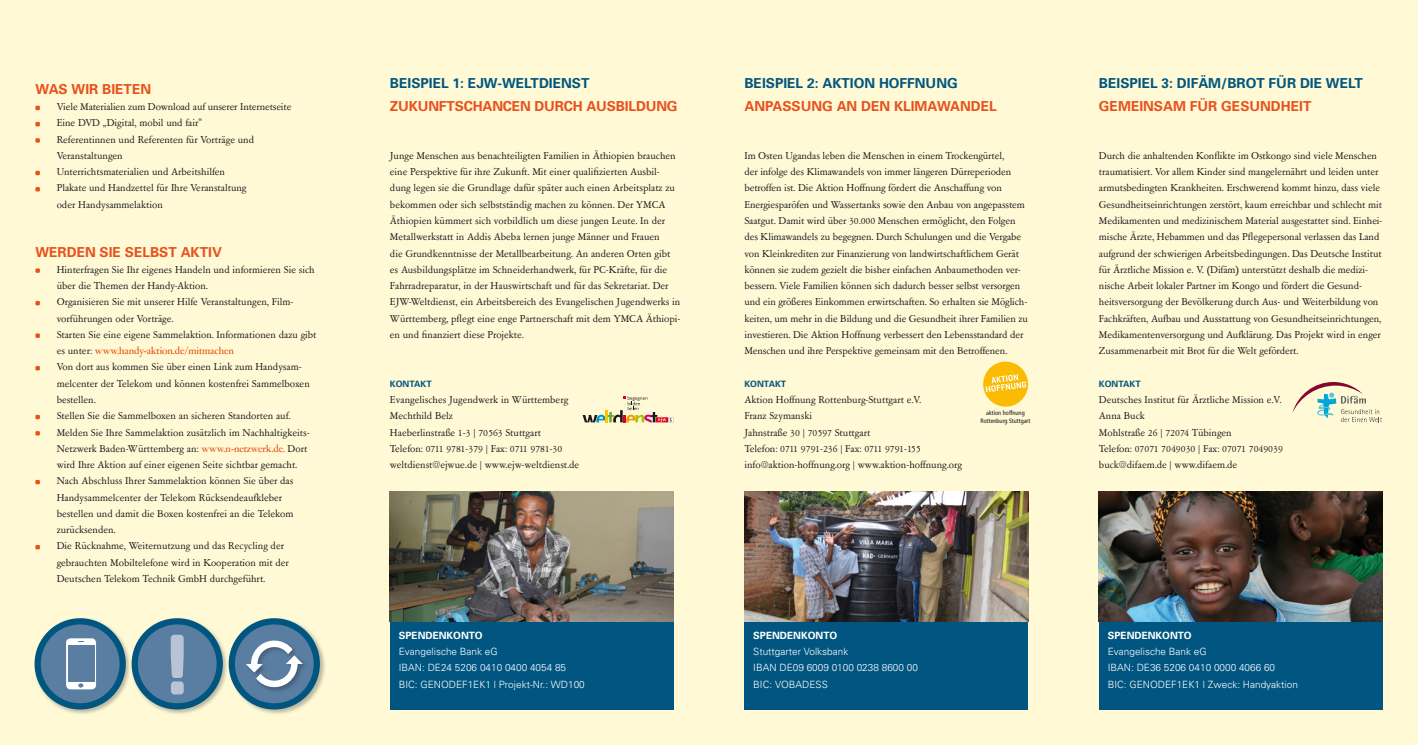
<style>
.page{position:relative;width:1418px;height:745px;background:#fff}
.page>*{position:absolute;margin:0;border:0;box-sizing:border-box;transform-origin:0 0}
.t1{font:700 13.75px "Univers";color:#e8511e}
.t2{font:700 13.75px "Univers";color:#005680}
.t3{font:11.25px/16.2px "Garamont Amst SB";color:#1a171c}
.t4{font:500 11.25px "Garamont Amst SH";color:#e75113}
.t5{font:300 10px/16.2px "Univers";color:#fff}
.t6{font:700 10px "Univers";color:#fff}
.t7{font:700 8.75px "Univers";color:#005680}
.t8{font:condensed 6.38px/7.6px "Frutiger";letter-spacing:-.005em;color:#1a171c;text-align:center}
.s1{font-family:"Garamont Amst SB";font-weight:400;color:#1a171c}
.s2{font-family:"Garamont Amst SH";font-weight:500;color:#e8511e}
</style>
<div class="page">
<div style="left:0;top:0;width:1417px;height:744px;background:#fffad5"></div>
<svg style="left:35px;top:106px;width:5px;height:4px"></svg>
<svg style="left:35px;top:122px;width:5px;height:4px"></svg>
<svg style="left:35px;top:138px;width:5px;height:5px"></svg>
<svg style="left:35px;top:171px;width:5px;height:4px"></svg>
<svg style="left:35px;top:187px;width:5px;height:4px"></svg>
<svg style="left:35px;top:268px;width:5px;height:5px"></svg>
<svg style="left:35px;top:301px;width:5px;height:4px"></svg>
<svg style="left:35px;top:333px;width:5px;height:5px"></svg>
<svg style="left:35px;top:366px;width:5px;height:4px"></svg>
<svg style="left:35px;top:414px;width:5px;height:5px"></svg>
<svg style="left:35px;top:431px;width:5px;height:4px"></svg>
<svg style="left:35px;top:479px;width:5px;height:5px"></svg>
<svg style="left:35px;top:545px;width:5px;height:4px"></svg>
<img style="left:390px;top:491px;width:283px;height:130px">
<img style="left:744px;top:491px;width:284px;height:130px">
<img style="left:1098px;top:491px;width:284px;height:130px">
<div style="left:390px;top:621px;width:283px;height:88px;background:#005680"></div>
<div style="left:744px;top:621px;width:284px;height:88px;background:#005680"></div>
<div style="left:1098px;top:621px;width:284px;height:88px;background:#005680"></div>
<div style="left:33px;top:616px;width:99px;height:99px;background:#1a171c;opacity:.3"></div>
<svg style="left:38px;top:621px;width:85px;height:85px;background:#4e799d"></svg>
<div style="left:35px;top:617px;width:91px;height:92px;border:6px solid #005680;border-radius:50%"></div>
<div style="left:130px;top:616px;width:99px;height:99px;background:#1a171c;opacity:.3"></div>
<div style="left:135px;top:621px;width:85px;height:85px;background:#597ea1;border-radius:50%"></div>
<div style="left:132px;top:617px;width:91px;height:92px;border:6px solid #005680;border-radius:50%"></div>
<div style="left:227px;top:616px;width:99px;height:99px;background:#1a171c;opacity:.3"></div>
<svg style="left:232px;top:621px;width:85px;height:85px;background:#447499"></svg>
<div style="left:229px;top:617px;width:91px;height:92px;border:6px solid #005680;border-radius:50%"></div>
<div style="left:66px;top:638px;width:30px;height:51px;background:#fff;border-radius:4px"></div>
<div style="left:68px;top:644px;width:27px;height:37px;background:#597ea1"></div>
<svg style="left:78px;top:683px;width:5px;height:4px"></svg>
<div style="left:245px;top:638px;width:53px;height:40px;background:#597ea1"></div>
<div style="left:255px;top:654px;width:54px;height:39px;background:#1a171c;opacity:.3"></div>
<svg style="left:246px;top:639px;width:57px;height:49px"></svg>
<svg style="left:171px;top:634px;width:13px;height:43px"></svg>
<div style="left:171px;top:681px;width:13px;height:13px;background:#b8c3d5;border-radius:4px"></div>
<svg style="left:1292px;top:382px;width:89px;height:40px"></svg>
<svg style="left:582px;top:396px;width:91px;height:26px"></svg>
<svg style="left:983px;top:361px;width:46px;height:46px"></svg>
<p class="t1" style="left:35px;top:80px;width:117px">WAS WIR BIETEN</p>
<p class="t3" style="left:57px;top:99px;width:236px">Viele Materialien zum Download auf unserer Internetseite Eine DVD „Digital, mobil und fair“<br>Referentinnen und Referenten für Vorträge und Veranstaltungen<br>Unterrichtsmaterialien und Arbeitshilfen<br>Plakate und Handzettel für Ihre Veranstaltung<br>oder Handysammelaktion</p>
<p class="t1" style="left:35px;top:243px;width:188px">WERDEN SIE SELBST AKTIV</p>
<p class="t3" style="left:57px;top:261px;width:261px">Hinterfragen Sie Ihr eigenes Handeln und informieren Sie sich über die Themen der Handy-Aktion.<br>Organisieren Sie mit unserer Hilfe Veranstaltungen, Film&shy;vorführungen oder Vorträge.<br>Starten Sie eine eigene Sammelaktion. Informationen dazu gibt</p>
<p class="t4" style="left:57px;top:345px;width:179px"><span class="s1">es unter:</span> www.handy-aktion.de/mitmachen</p>
<p class="t3" style="left:57px;top:359px;width:254px">Von dort aus kommen Sie über einen Link zum Handysam&shy;melcenter der Telekom und können kostenfrei Sammelboxen bestellen.<br>Stellen Sie die Sammelboxen an sicheren Standorten auf.<br>Melden Sie Ihre Sammelaktion zusätzlich im Nachhaltigkeits-Netzwerk Baden-Württemberg an: <span class="s2">www.n-netzwerk.de.</span> Dort wird Ihre Aktion auf einer eigenen Seite sichtbar gemacht.<br>Nach Abschluss Ihrer Sammelaktion können Sie über das Handysammelcenter der Telekom Rücksendeaufkleber bestellen und damit die Boxen kostenfrei an die Telekom zurücksenden.<br>Die Rücknahme, Weiternutzung und das Recycling der gebrauchten Mobiltelefone wird in Kooperation mit der Deutschen Telekom Technik GmbH durchgeführt.</p>
<p class="t2" style="left:390px;top:74px;width:9px">BEISPIEL</p>
<p class="t2" style="left:452px;top:74px;width:138px">1: EJW-WELTDIENST</p>
<p class="t1" style="left:390px;top:97px;width:289px">ZUKUNFTSCHANCEN DURCH AUSBILDUNG</p>
<p class="t3" style="left:390px;top:148px;width:292px">Junge Menschen aus benachteiligten Familien in Äthiopien brauchen eine Perspektive für ihre Zukunft. Mit einer qualifizierten Ausbil&shy;dung legen sie die Grundlage dafür später auch einen Arbeitsplatz zu bekommen oder sich selbstständig machen zu können. Der YMCA Äthiopien kümmert sich vorbildlich um diese jungen Leute. In der Metallwerkstatt in Addis Abeba lernen junge Männer und Frauen<br>die Grundkenntnisse der Metallbearbeitung. An anderen Orten gibt es Ausbildungsplätze im Schneiderhandwerk, für PC-Kräfte, für die Fahrradreparatur, in der Hauswirtschaft und für das Sekretariat. Der EJW-Weltdienst, ein Arbeitsbereich des Evangelischen Jugendwerks in Württemberg, pflegt eine enge Partnerschaft mit dem YMCA Äthiopi&shy;en und finanziert diese Projekte.</p>
<p class="t7" style="left:390px;top:378px;width:43px">KONTAKT</p>
<p class="t3" style="left:390px;top:391px;width:191px">Evangelisches Jugendwerk in Württemberg Mechthild Belz<br>Haeberlinstraße 1-3 | 70563 Stuttgart<br>Telefon: 0711 9781-379 | Fax: 0711 9781-30 weltdienst@ejwue.de | www.ejw-weltdienst.de</p>
<p class="t2" style="left:744px;top:74px;width:9px">BEISPIEL</p>
<p class="t2" style="left:807px;top:74px;width:152px">2: AKTION HOFFNUNG</p>
<p class="t1" style="left:744px;top:97px;width:254px">ANPASSUNG AN DEN KLIMAWANDEL</p>
<p class="t3" style="left:744px;top:148px;width:285px">Im Osten Ugandas leben die Menschen in einem Trockengürtel,<br>der infolge des Klimawandels von immer längeren Dürreperioden betroffen ist. Die Aktion Hoffnung fördert die Anschaffung von Energiesparöfen und Wassertanks sowie den Anbau von angepasstem Saatgut. Damit wird über 30.000 Menschen ermöglicht, den Folgen des Klimawandels zu begegnen. Durch Schulungen und die Vergabe von Kleinkrediten zur Finanzierung von landwirtschaftlichem Gerät können sie zudem gezielt die bisher einfachen Anbaumethoden ver&shy;bessern. Viele Familien können sich dadurch besser selbst versorgen und ein größeres Einkommen erwirtschaften. So erhalten sie Möglich&shy;keiten, um mehr in die Bildung und die Gesundheit ihrer Familien zu investieren. Die Aktion Hoffnung verbessert den Lebensstandard der Menschen und ihre Perspektive gemeinsam mit den Betroffenen.</p>
<p class="t7" style="left:744px;top:378px;width:43px">KONTAKT</p>
<p class="t3" style="left:744px;top:391px;width:219px">Aktion Hoffnung Rottenburg-Stuttgart e.V.<br>Franz Szymanski<br>Jahnstraße 30 | 70597 Stuttgart<br>Telefon: 0711 9791-236 | Fax: 0711 9791-155 info@aktion-hoffnung.org | www.aktion-hoffnung.org</p>
<p class="t8" style="left:980px;top:409px;width:51px">aktion hoffnung<br>Rottenburg Stuttgart</p>
<p class="t6" style="left:399px;top:628px;width:85px">SPENDENKONTO</p>
<p class="t5" style="left:399px;top:642px;width:187px">Evangelische Bank eG<br>IBAN: DE24 5206 0410 0400 4054 85<br>BIC: GENODEF1EK1 | Projekt-Nr.: WD100</p>
<p class="t6" style="left:753px;top:628px;width:85px">SPENDENKONTO</p>
<p class="t5" style="left:753px;top:642px;width:166px">Stuttgarter Volksbank<br>IBAN DE09 6009 0100 0238 8600 00<br>BIC: VOBADESS</p>
<p class="t2" style="left:1098px;top:74px;width:265px">BEISPIEL 3: DIFÄM/BROT FÜR DIE WELT</p>
<p class="t1" style="left:1098px;top:97px;width:214px">GEMEINSAM FÜR GESUNDHEIT</p>
<p class="t3" style="left:1098px;top:148px;width:285px">Durch die anhaltenden Konflikte im Ostkongo sind viele Menschen traumatisiert. Vor allem Kinder sind mangelernährt und leiden unter armutsbedingten Krankheiten. Erschwerend kommt hinzu, dass viele Gesundheitseinrichtungen zerstört, kaum erreichbar und schlecht mit Medikamenten und medizinischem Material ausgestattet sind. Einhei&shy;mische Ärzte, Hebammen und das Pflegepersonal verlassen das Land aufgrund der schwierigen Arbeitsbedingungen. Das Deutsche Institut für Ärztliche Mission e. V. (Difäm) unterstützt deshalb die medizi&shy;nische Arbeit lokaler Partner im Kongo und fördert die Gesund&shy;heitsversorgung der Bevölkerung durch Aus- und Weiterbildung von Fachkräften, Aufbau und Ausstattung von Gesundheitseinrichtungen, Medikamentenversorgung und Aufklärung. Das Projekt wird in enger Zusammenarbeit mit Brot für die Welt gefördert.</p>
<p class="t7" style="left:1098px;top:378px;width:43px">KONTAKT</p>
<p class="t3" style="left:1098px;top:391px;width:185px">Deutsches Institut für Ärztliche Mission e.V.<br>Anna Buck<br>Mohlstraße 26 | 72074 Tübingen<br>Telefon: 07071 7049030 | Fax: 07071 7049039 buck@difaem.de | www.difaem.de</p>
<p class="t6" style="left:1107px;top:628px;width:85px">SPENDENKONTO</p>
<p class="t5" style="left:1107px;top:642px;width:192px">Evangelische Bank eG<br>IBAN: DE36 5206 0410 0000 4066 60<br>BIC: GENODEF1EK1 | Zweck: Handyaktion</p>
</div>
